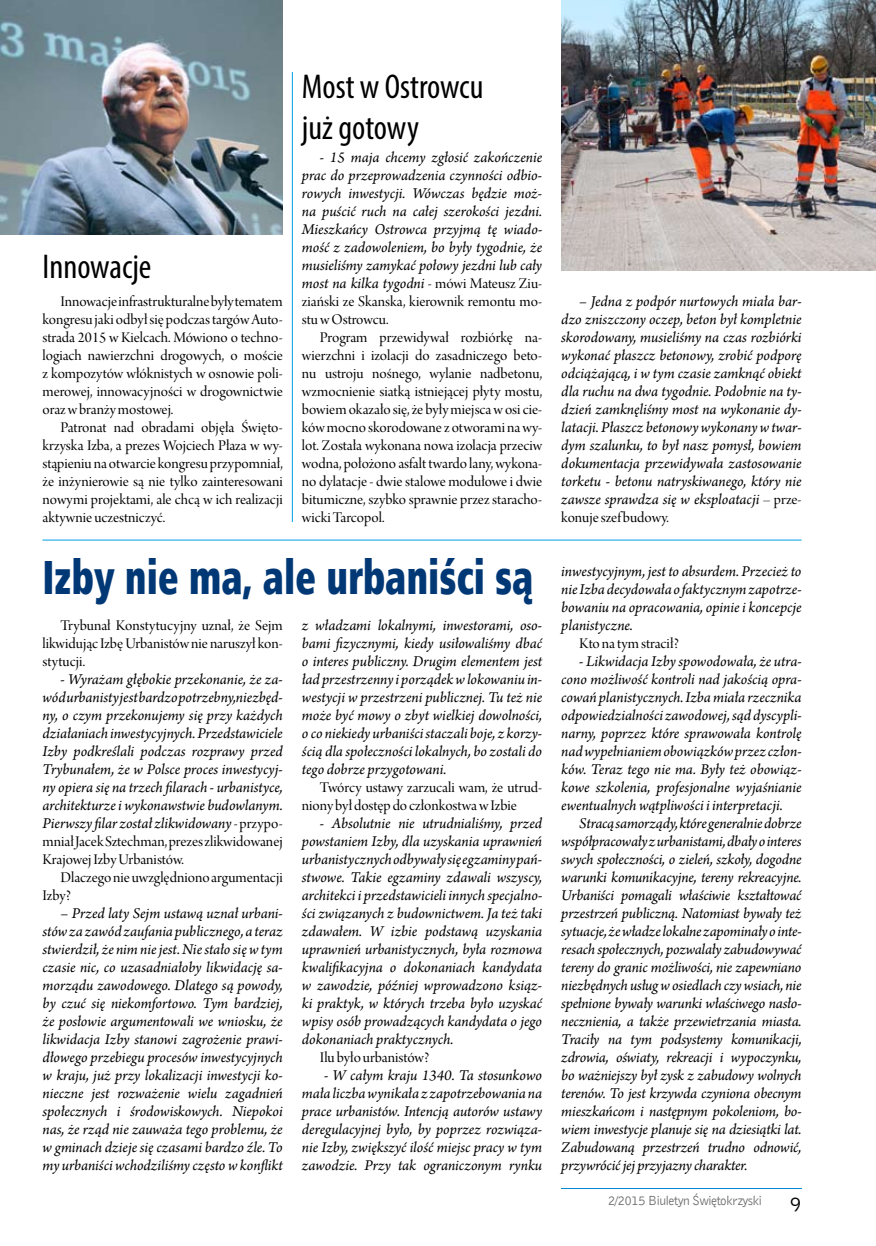
<style>
.page{position:relative;width:876px;height:1246px;background:#fff}
.page>*{position:absolute;margin:0;border:0;box-sizing:border-box;transform-origin:0 0}
.t1{font:48px "Humnst 777 X Blk Cn EU";color:#003876;scale:.8 1}
.t2{font:condensed 34.5px/41.4px "Myriad Pro";color:#000}
.t3{font:21px "Bell Gothic EU";color:#000}
.t4{font:italic 15.75px/18px "Arno Pro";letter-spacing:-.005em;color:#000;text-align:justify}
.t5{font:15.75px/18px "Arno Pro Display";color:#000}
.t6{font:13.5px "Bell Gothic EU";letter-spacing:-.05em;color:#6f6f6e}
.s1{font-family:"Arno Pro Display";font-style:normal}
</style>
<div class="page">
<hr style="left:561px;top:1188px;width:240px;height:1px;background:#008bd2">
<hr style="left:43px;top:540px;width:758px;height:1px;background:#009ee3">
<img style="left:561px;top:0;width:315px;height:270px">
<hr style="left:292px;top:72px;width:1px;height:450px;background:#009ee3">
<img style="left:0;top:0;width:283px;height:234px">
<h2 class="t2" style="left:43px;top:245px;width:110px">Innowacje</h2>
<p class="t5" style="left:43px;top:293px;width:242px;text-align:justify;text-indent:18px">Innowacje infrastrukturalne były tematem kongresu jaki odbył się podczas targów Auto&shy;strada 2015 w Kielcach. Mówiono o techno&shy;logiach nawierzchni drogowych, o moście z kompozytów włóknistych w osnowie poli&shy;merowej, innowacyjności w drogownictwie oraz w branży mostowej.</p>
<p class="t5" style="left:43px;top:419px;width:242px;text-align:justify;text-indent:18px">Patronat nad obradami objęła Święto&shy;krzyska Izba, a prezes Wojciech Płaza w wy&shy;stąpieniu na otwarcie kongresu przypomniał, że inżynierowie są nie tylko zainteresowani nowymi projektami, ale chcą w ich realizacji aktywnie uczestniczyć.</p>
<h2 class="t2" style="left:302px;top:65px;width:183px">Most w Ostrowcu już gotowy</h2>
<p class="t4" style="left:302px;top:149px;width:242px;text-indent:18px">- 15 maja chcemy zgłosić zakończenie prac do przeprowadzenia czynności odbio&shy;rowych inwestycji. Wówczas będzie moż&shy;na puścić ruch na całej szerokości jezdni.<br>Mieszkańcy Ostrowca przyjmą tę wiado&shy;mość z zadowoleniem, bo były tygodnie, że musieliśmy zamykać połowy jezdni lub cały most na kilka tygodni <span class="s1">- mówi Mateusz Ziu-</span></p>
<p class="t5" style="left:302px;top:293px;width:242px">ziański ze Skanska, kierownik remontu mo&shy;stu wOstrowcu.</p>
<p class="t5" style="left:302px;top:329px;width:242px;text-align:justify;text-indent:18px">Program przewidywał rozbiórkę na&shy;wierzchni i izolacji do zasadniczego beto&shy;nu ustroju nośnego, wylanie nadbetonu, wzmocnienie siatką istniejącej płyty mostu, bowiem okazało się, że były miejsca wosi cie&shy;ków mocno skorodowane z otworami na wy&shy;lot. Została wykonana nowa izolacja przeciw wodna, położono asfalt twardo lany, wykona&shy;no dylatacje - dwie stalowe modułowe i dwie bitumiczne, szybko sprawnie przez staracho&shy;wicki Tarcopol.</p>
<h1 class="t1" style="left:43px;top:546px;width:615px">Izby nie ma, ale urbaniści są</h1>
<p class="t4" style="left:302px;top:617px;width:242px">z władzami lokalnymi, inwestorami, oso&shy;bami fizycznymi, kiedy usiłowaliśmy dbać o interes publiczny. Drugim elementem jest ład przestrzenny i porządek wlokowaniu in&shy;westycji w przestrzeni publicznej. Tu też nie może być mowy o zbyt wielkiej dowolności, o co niekiedy urbaniści staczali boje, z korzy&shy;ścią dla społeczności lokalnych, bo zostali do tego dobrze przygotowani.</p>
<p class="t5" style="left:302px;top:779px;width:242px;text-indent:18px">Twórcy ustawy zarzucali wam, że utrud&shy;niony był dostęp do członkostwa wIzbie</p>
<p class="t4" style="left:302px;top:815px;width:242px;text-indent:18px">- Absolutnie nie utrudnialiśmy, przed powstaniem Izby, dla uzyskania uprawnień urbanistycznych odbywały się egzaminy pań&shy;stwowe. Takie egzaminy zdawali wszyscy, architekci i przedstawicieli innych specjalno&shy;ści związanych z budownictwem. Ja też taki zdawałem. W izbie podstawą uzyskania uprawnień urbanistycznych, była rozmowa kwalifikacyjna o dokonaniach kandydata w zawodzie, później wprowadzono ksiąz&shy;ki praktyk, w których trzeba było uzyskać wpisy osób prowadzących kandydata o jego dokonaniach praktycznych.</p>
<p class="t5" style="left:320px;top:1049px;width:111px">Ilu było urbanistów?</p>
<p class="t4" style="left:302px;top:1067px;width:242px;text-indent:22px">- W całym kraju 1340. Ta stosunkowo mała liczba wynikała z zapotrzebowania na prace urbanistów. Intencją autorów ustawy deregulacyjnej było, by poprzez rozwiąza&shy;nie Izby, zwiększyć ilość miejsc pracy w tym zawodzie. Przy tak ograniczonym rynku</p>
<p class="t5" style="left:43px;top:617px;width:242px;text-align:justify;text-indent:18px">Trybunał Konstytucyjny uznał, że Sejm likwidując Izbę Urbanistów nie naruszył kon&shy;stytucji.</p>
<p class="t4" style="left:43px;top:671px;width:242px;text-indent:18px">- Wyrażam głębokie przekonanie, że za&shy;wód urbanisty jest bardzo potrzebny,niezbęd&shy;ny, o czym przekonujemy się przy każdych działaniach inwestycyjnych. Przedstawiciele Izby podkreślali podczas rozprawy przed Trybunałem, że w Polsce proces inwestycyj&shy;ny opiera się na trzech filarach - urbanistyce, architekturze iwykonawstwie budowlanym.<br>Pierwszy filar został zlikwidowany <span class="s1">- przypo-</span></p>
<p class="t5" style="left:43px;top:833px;width:242px">mniał Jacek Sztechman, prezes zlikwidowanej<br>Krajowej Izby Urbanistów.</p>
<p class="t5" style="left:43px;top:869px;width:242px;text-indent:18px">Dlaczego nie uwzględniono argumentacji<br>Izby?</p>
<p class="t4" style="left:43px;top:905px;width:242px;text-indent:18px">– Przed laty Sejm ustawą uznał urbani&shy;stów za zawód zaufania publicznego, a teraz stwierdził, że nim nie jest. Nie stało się wtym czasie nic, co uzasadniałoby likwidację sa&shy;morządu zawodowego. Dlatego są powody, by czuć się niekomfortowo. Tym bardziej, że posłowie argumentowali we wniosku, że likwidacja Izby stanowi zagrożenie prawi&shy;dłowego przebiegu procesów inwestycyjnych w kraju, już przy lokalizacji inwestycji ko&shy;nieczne jest rozważenie wielu zagadnień społecznych i środowiskowych. Niepokoi nas, że rząd nie zauważa tego problemu, że w gminach dzieje się czasami bardzo źle. To my urbaniści wchodziliśmy często w konflikt</p>
<p class="t4" style="left:561px;top:293px;width:242px;text-indent:18px">– Jedna z podpór nurtowych miała bar&shy;dzo zniszczony oczep, beton był kompletnie skorodowany, musieliśmy na czas rozbiórki wykonać płaszcz betonowy, zrobić podporę odciążającą, i w tym czasie zamknąć obiekt dla ruchu na dwa tygodnie. Podobnie na ty&shy;dzień zamknęliśmy most na wykonanie dy&shy;latacji. Płaszcz betonowy wykonany wtwar&shy;dym szalunku, to był nasz pomysł, bowiem dokumentacja przewidywała zastosowanie torketu - betonu natryskiwanego, który nie zawsze sprawdza się w eksploatacji <span class="s1">– prze-</span></p>
<p class="t5" style="left:561px;top:509px;width:109px">konuje szef budowy.</p>
<p class="t4" style="left:561px;top:563px;width:242px">inwestycyjnym, jest to absurdem. Przecież to nie Izba decydowała o faktycznym zapotrze&shy;bowaniu na opracowania, opinie i koncepcje planistyczne.</p>
<p class="t5" style="left:579px;top:635px;width:101px">Kto na tym stracił?</p>
<p class="t4" style="left:561px;top:653px;width:242px;text-indent:18px">- Likwidacja Izby spowodowała, że utra&shy;cono możliwość kontroli nad jakością opra&shy;cowań planistycznych. Izba miała rzecznika odpowiedzialności zawodowej, sąd dyscypli&shy;narny, poprzez które sprawowała kontrolę nad wypełnianiem obowiązków przez człon&shy;ków. Teraz tego nie ma. Były też obowiąz&shy;kowe szkolenia, profesjonalne wyjaśnianie ewentualnych wątpliwości i interpretacji.</p>
<p class="t4" style="left:561px;top:815px;width:242px;text-indent:18px">Stracą samorządy, które generalnie dobrze współpracowały zurbanistami, dbały ointeres swych społeczności, o zieleń, szkoły, dogodne warunki komunikacyjne, tereny rekreacyjne.<br>Urbaniści pomagali właściwie kształtować przestrzeń publiczną. Natomiast bywały też sytuacje, że władze lokalne zapominały ointe&shy;resach społecznych, pozwalały zabudowywać tereny do granic możliwości, nie zapewniano niezbędnych usług wosiedlach czy wsiach, nie spełnione bywały warunki właściwego nasło&shy;necznienia, a także przewietrzania miasta.<br>Traciły na tym podsystemy komunikacji, zdrowia, oświaty, rekreacji i wypoczynku, bo ważniejszy był zysk z zabudowy wolnych terenów. To jest krzywda czyniona obecnym mieszkańcom i następnym pokoleniom, bo&shy;wiem inwestycje planuje się na dziesiątki lat.<br>Zabudowaną przestrzeń trudno odnowić, przywrócić jej przyjazny charakter.</p>
<p class="t6" style="left:608px;top:1192px;width:156px">2/2015 Biuletyn Świętokrzyski</p>
<h3 class="t3" style="left:790px;top:1190px;width:13px">9</h3>
</div>
